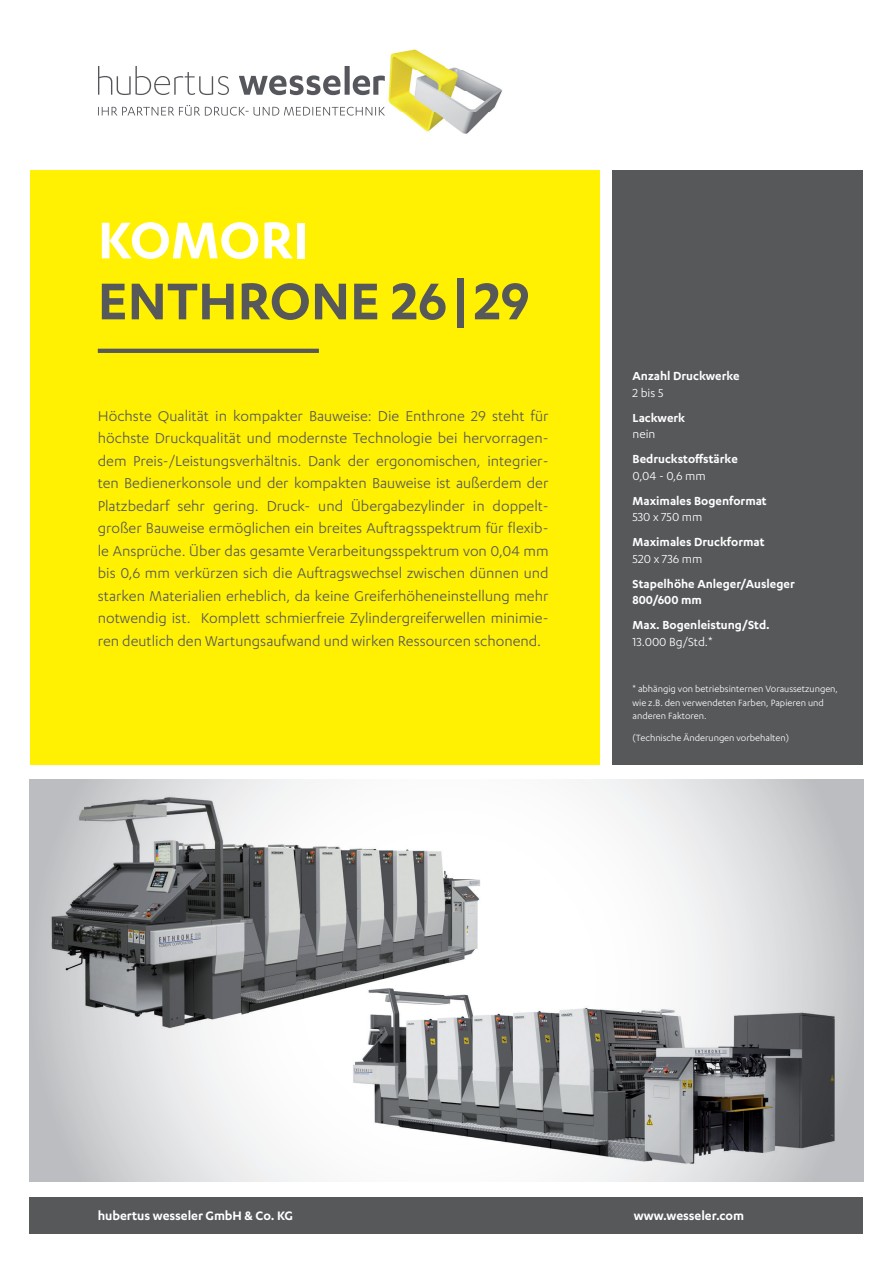
<style>
.page{position:relative;width:893px;height:1263px;background:#fff}
.page>*{position:absolute;margin:0;border:0;box-sizing:border-box;transform-origin:0 0}
.t1{font:600 60px "Karbon";color:#57585a}
.t2{font:600 60px "Karbon";color:#fff}
.t3{font:16.5px/22.5px "Karbon";color:#57585a;text-align:justify}
.t4{font:600 14.25px "Karbon";letter-spacing:-.005em;color:#fff}
.t5{font:600 13.5px/16.5px "Karbon";color:#fff}
.t6{font:13.5px "Karbon";color:#fff}
.t7{font:10.5px/13.5px "Karbon";color:#fff}
</style>
<div class="page">
<svg style="left:98px;top:66px;width:287px;height:29px"></svg>
<svg style="left:98px;top:105px;width:287px;height:11px"></svg>
<img style="left:388px;top:49px;width:115px;height:85px">
<div style="left:30px;top:170px;width:570px;height:595px;background:#fff101"></div>
<div style="left:612px;top:170px;width:251px;height:595px;background:#57585a"></div>
<hr style="left:98px;top:349px;width:221px;height:4px;background:#57585a">
<svg style="left:30px;top:780px;width:833px;height:401px"></svg>
<div style="left:30px;top:1197px;width:833px;height:36px;background:#57585a"></div>
<img style="left:29px;top:791px;width:494px;height:251px">
<img style="left:325px;top:965px;width:530px;height:213px">
<h1 class="t2" style="left:98px;top:206px;width:212px">KOMORI</h1>
<h1 class="t1" style="left:98px;top:267px;width:433px">Enthrone 26|29</h1>
<p class="t3" style="left:98px;top:404px;width:452px">Höchste Qualität in kompakter Bauweise: Die Enthrone 29 steht für höchste Druckqualität und modernste Technologie bei hervorragen&shy;dem Preis-/Leistungsverhältnis. Dank der ergonomischen, integrier&shy;ten Bedienerkonsole und der kompakten Bauweise ist außerdem der Platzbedarf sehr gering. Druck- und Übergabezylinder in doppelt&shy;großer Bauweise ermöglichen ein breites Auftragsspektrum für flexib&shy;le Ansprüche. Über das gesamte Verarbeitungsspektrum von 0,04 mm bis 0,6 mm verkürzen sich die Auftragswechsel zwischen dünnen und starken Materialien erheblich, da keine Greiferhöheneinstellung mehr notwendig ist. Komplett schmierfreie Zylindergreiferwellen minimie&shy;ren deutlich den Wartungsaufwand und wirken Ressourcen schonend.</p>
<p class="t5" style="left:632px;top:367px;width:109px">Anzahl Druckwerke</p>
<p class="t6" style="left:632px;top:385px;width:32px">2 bis 5</p>
<p class="t5" style="left:632px;top:409px;width:54px">Lackwerk</p>
<p class="t6" style="left:632px;top:427px;width:24px">nein</p>
<p class="t5" style="left:632px;top:450px;width:107px">Bedruckstoffstärke</p>
<p class="t6" style="left:632px;top:468px;width:75px">0,04 - 0,6 mm</p>
<p class="t5" style="left:632px;top:492px;width:136px">Maximales Bogenformat</p>
<p class="t6" style="left:632px;top:510px;width:71px">530 x 750 mm</p>
<p class="t5" style="left:632px;top:533px;width:134px">Maximales Druckformat</p>
<p class="t6" style="left:632px;top:551px;width:71px">520 x 736 mm</p>
<p class="t5" style="left:632px;top:575px;width:164px">Stapelhöhe Anleger/Ausleger<br>800/600 mm</p>
<p class="t5" style="left:632px;top:616px;width:139px">Max. Bogenleistung/Std.</p>
<p class="t6" style="left:632px;top:634px;width:82px">13.000 Bg/Std.*</p>
<p class="t7" style="left:632px;top:682px;width:207px">* abhängig von betriebsinternen Voraussetzungen, wie z.B. den verwendeten Farben, Papieren und anderen Faktoren.</p>
<p class="t7" style="left:632px;top:731px;width:158px">(Technische Änderungen vorbehalten)</p>
<p class="t4" style="left:98px;top:1207px;width:197px">hubertus wesseler GmbH &amp; Co. KG</p>
<p class="t4" style="left:634px;top:1207px;width:112px">www.wesseler.com</p>
<p class="t4" style="left:98px;top:1207px;width:200px">Hubertus Wesseler GmbH &amp; Co. KG</p>
</div>
